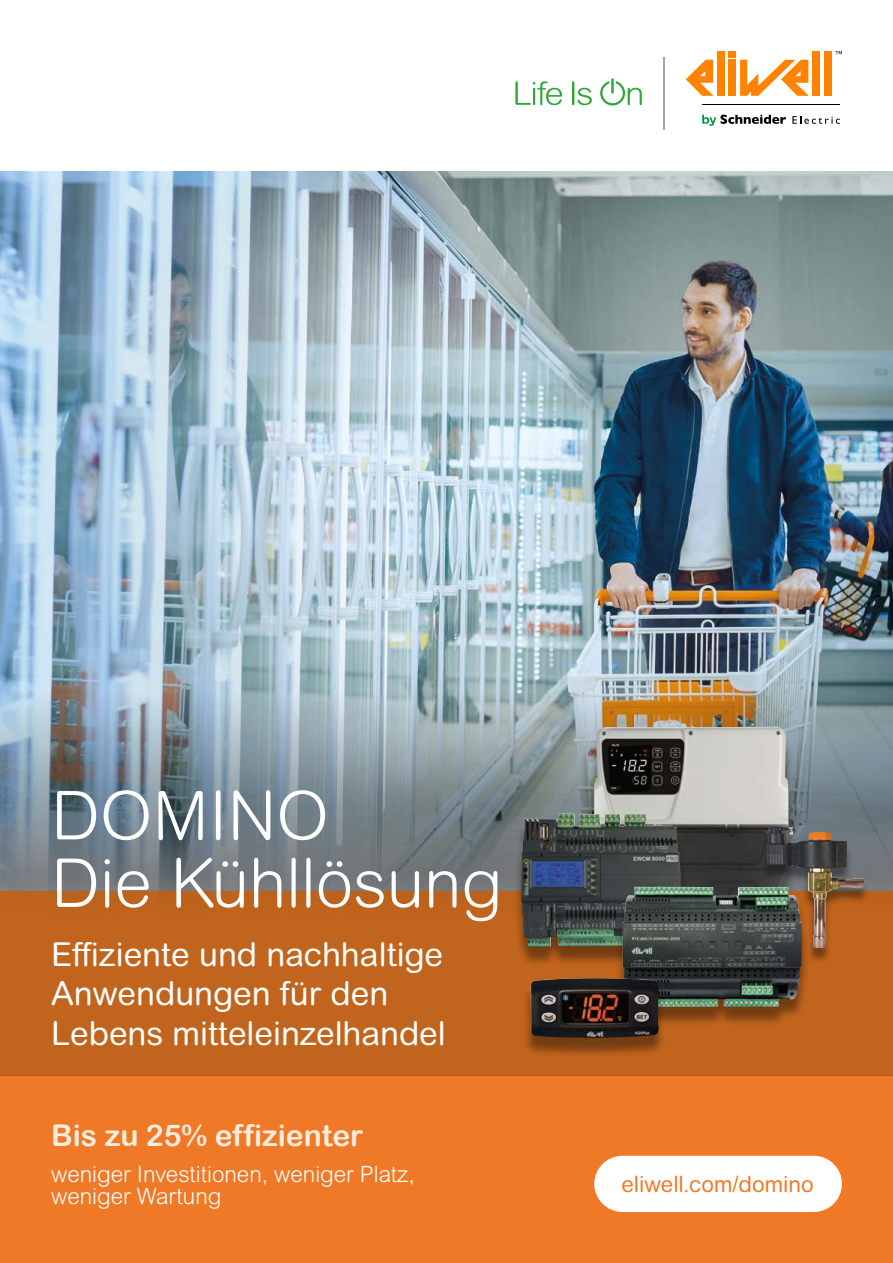
<style>
.page{position:relative;width:893px;height:1263px;background:#fff}
.page>*{position:absolute;margin:0;border:0;box-sizing:border-box;transform-origin:0 0}
.t1{font:300 67.5px/67.5px "Arial Rounded MT Pro";color:#fff}
.t2{font:33px/39.6px "Arial Rounded MT Pro";color:#fff}
.t3{font:30px "Arial Rounded MT Bold";color:#feeddf}
.t4{font:300 22.5px/22.5px "Arial Rounded MT Pro";color:#fff}
.t5{font:22.5px "Arial Rounded MT Pro";color:#ef7926}
</style>
<div class="page">
<div style="left:0;top:1076px;width:893px;height:187px;background:#ef7926"></div>
<img style="left:0;top:172px;width:893px;height:519px">
<svg style="left:0;top:691px;width:893px;height:200px;background:#838f94"></svg>
<div style="left:0;top:891px;width:893px;height:185px;background:#c1641d"></div>
<div style="left:594px;top:1156px;width:248px;height:56px;background:#fff;border-radius:28px"></div>
<svg style="left:515px;top:81px;width:47px;height:24px"></svg>
<svg style="left:572px;top:81px;width:20px;height:24px"></svg>
<svg style="left:600px;top:78px;width:42px;height:27px"></svg>
<hr style="left:663px;top:57px;width:1px;height:73px;background:#9fa4a9">
<svg style="left:702px;top:115px;width:84px;height:11px"></svg>
<svg style="left:792px;top:116px;width:48px;height:8px"></svg>
<hr style="left:702px;top:104px;width:138px;height:1px;background:#000">
<div style="left:728px;top:51px;width:7px;height:7px;background:#ff8300"></div>
<div style="left:728px;top:60px;width:7px;height:36px;background:#ff8300"></div>
<div style="left:717px;top:51px;width:7px;height:45px;background:#ff8300"></div>
<div style="left:824px;top:51px;width:7px;height:45px;background:#ff8300"></div>
<div style="left:813px;top:51px;width:7px;height:45px;background:#ff8300"></div>
<svg style="left:686px;top:60px;width:28px;height:36px"></svg>
<svg style="left:740px;top:60px;width:69px;height:36px"></svg>
<svg style="left:835px;top:51px;width:7px;height:3px"></svg>
<div style="left:579px;top:732px;width:224px;height:192px;background:#000;opacity:.4"></div>
<img style="left:589px;top:727px;width:204px;height:164px">
<div style="left:514px;top:818px;width:174px;height:149px;background:#000;opacity:.4"></div>
<img style="left:521px;top:813px;width:159px;height:133px">
<div style="left:615px;top:891px;width:195px;height:136px;background:#000;opacity:.4"></div>
<img style="left:622px;top:887px;width:32px;height:91px">
<div style="left:761px;top:831px;width:109px;height:133px;background:#000;opacity:.4"></div>
<img style="left:767px;top:827px;width:95px;height:121px">
<div style="left:523px;top:983px;width:143px;height:75px;background:#000;opacity:.4"></div>
<img style="left:530px;top:978px;width:129px;height:60px">
<h1 class="t1" style="left:51px;top:785px;width:453px">DOMINO<br>Die Kühllösung</h1>
<p class="t2" style="left:51px;top:935px;width:396px">Effiziente und nachhaltige<br>Anwendungen für den<br>Lebens mitteleinzelhandel</p>
<p class="t3" style="left:51px;top:1118px;width:314px">Bis zu 25% effizienter</p>
<p class="t4" style="left:51px;top:1163px;width:365px">weniger Investitionen, weniger Platz, weniger Wartung</p>
<p class="t5" style="left:621px;top:1171px;width:194px">eliwell.com/domino</p>
</div>
